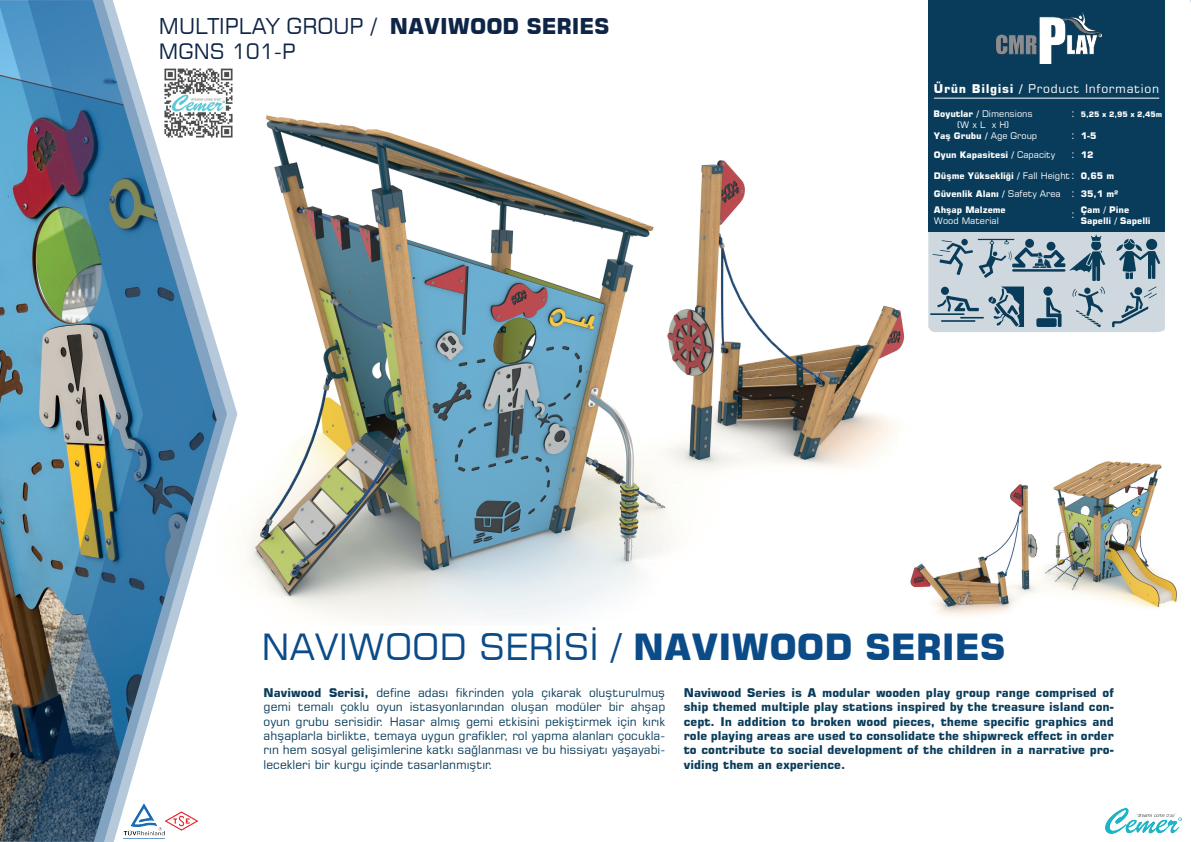
<style>
.page{position:relative;width:1191px;height:842px;background:#fff}
.page>*{position:absolute;margin:0;border:0;box-sizing:border-box;transform-origin:0 0}
.t1{font:36px "Square 721 BT";color:#0b4b88}
.t2{font:21.7px "Square 721 BT";color:#0e2547}
.t3{font:21px "Square 721 BT";color:#0e2547}
.t4{font:12px/14.4px "Square 721 BT";color:#093c5a;text-align:justify}
.t5{font:700 12px/14.4px "Square 721 BT";color:#093c5a;text-align:justify}
.t6{font:12px "Square 721 BT";letter-spacing:.055em;color:#fff}
.t7{font:11px/21.3px "Square 721 BT";color:#fff}
.t8{font:700 9px/19.7px "Square 721 BT";color:#fff}
.t9{font:9px/10.8px "Square 721 BT";color:#fff;text-align:center}
.t10{font:700 7.5px "Square 721 BT";color:#fff}
.s1{font-weight:700}
.s2{font-weight:400}
</style>
<div class="page">
<img style="left:237px;top:115px;width:668px;height:506px">
<div style="left:928px;top:0;width:236px;height:232px;background:#093c5a"></div>
<svg style="left:0;top:0;width:237px;height:842px"></svg>
<img style="left:28px;top:0;width:199px;height:842px">
<img style="left:1105px;top:808px;width:76px;height:25px">
<img style="left:123px;top:803px;width:39px;height:36px">
<img style="left:162px;top:801px;width:40px;height:40px">
<img style="left:996px;top:13px;width:105px;height:51px">
<hr style="left:934px;top:98px;width:225px;height:1px;background:#fff">
<svg style="left:928px;top:232px;width:237px;height:100px;background:#a7b9c4"></svg>
<img style="left:160px;top:64px;width:78px;height:78px">
<img style="left:900px;top:432px;width:281px;height:189px">
<h2 class="t2" style="left:159px;top:12px;width:452px">MULTIPLAY GROUP / <span class="s1">NAVIWOOD SERIES</span></h2>
<h3 class="t3" style="left:159px;top:38px;width:138px">MGNS 101-P</h3>
<p class="t6" style="left:934px;top:81px;width:227px"><span class="s1">Ürün Bilgisi /</span> Product Information</p>
<p class="t9" style="left:933px;top:109px;width:101px"><span class="s1">Boyutlar /</span> Dimensions (W x L x H)</p>
<p class="t7" style="left:1071px;top:103px;width:5px">: :</p>
<p class="t7" style="left:1071px;top:144px;width:5px;line-height:20.6px">: :</p>
<p class="t7" style="left:1071px;top:183px;width:5px">:</p>
<p class="t10" style="left:1080px;top:110px;width:83px">5,25 x 2,95 x 2,45m</p>
<p class="t8" style="left:1080px;top:126px;width:17px">1-5<br>12</p>
<p class="t8" style="left:1080px;top:167px;width:39px;line-height:18.4px">0,65 m<br>35,1 m²</p>
<p class="t8" style="left:934px;top:126px;width:123px">Yaş Grubu / <span class="s2">Age Group<br></span>Oyun Kapasitesi / <span class="s2">Capacity</span></p>
<p class="t8" style="left:934px;top:167px;width:138px;line-height:18.4px">Düşme Yüksekliği / <span class="s2">Fall Height<br></span>Güvenlik Alanı / <span class="s2">Safety Area</span></p>
<p class="t8" style="left:934px;top:200px;width:73px">Ahşap Malzeme</p>
<p class="t9" style="left:934px;top:215px;width:66px">Wood Material</p>
<p class="t8" style="left:1080px;top:205px;width:71px;line-height:10.8px">Çam / Pine<br>Sapelli / Sapelli</p>
<p class="t7" style="left:1071px;top:203px;width:5px">:</p>
<h1 class="t1" style="left:262px;top:624px;width:745px">NAVIWOOD SERİSİ / <span class="s1">NAVIWOOD SERIES</span></h1>
<p class="t4" style="left:264px;top:685px;width:403px"><span class="s1">Naviwood Serisi,</span> define adası fikrinden yola çıkarak oluşturulmuş gemi temalı çoklu oyun istasyonlarından oluşan modüler bir ahşap oyun grubu serisidir. Hasar almış gemi etkisini pekiştirmek için kırık ahşaplarla birlikte, temaya uygun grafikler, rol yapma alanları çocukla&shy;rın hem sosyal gelişimlerine katkı sağlanması ve bu hissiyatı yaşayabi&shy;lecekleri bir kurgu içinde tasarlanmıştır.</p>
<p class="t5" style="left:684px;top:685px;width:431px">Naviwood Series is A modular wooden play group range comprised of ship themed multiple play stations inspired by the treasure island con&shy;cept. In addition to broken wood pieces, theme specific graphics and role playing areas are used to consolidate the shipwreck effect in order to contribute to social development of the children in a narrative pro&shy;viding them an experience.</p>
</div>
